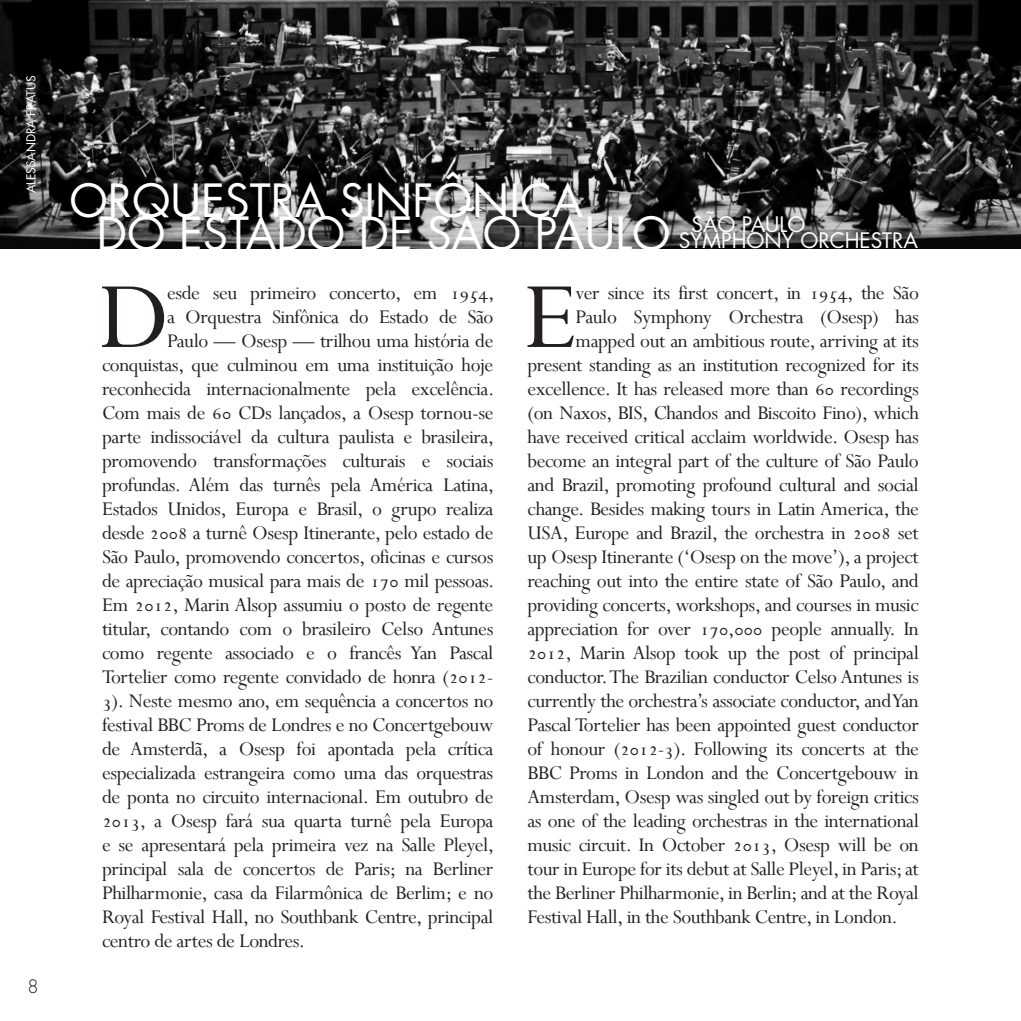
<style>
.page{position:relative;width:1021px;height:1021px;background:#fff}
.page>*{position:absolute;margin:0;border:0;box-sizing:border-box;transform-origin:0 0}
.Capitular{font:105.3px "Perpetua";color:#231f20}
.t1{font:44.7px "Futura";color:#fff}
.Capitular-2{font:21.6px "Perpetua";letter-spacing:-.02em;color:#231f20}
.t2{font:20.7px "Futura";color:#fff}
.t3{font:300 18px "Futura";color:#231f20}
.texto_corrido{font:12px "Futura Std";color:#fff}
.s1{font-family:"Perpetua SC"}
</style>
<div class="page">
<img style="left:0;top:0;width:1020px;height:249px">
<p class="texto_corrido" style="left:23px;top:193px;width:120px;rotate:-90deg">ALESSANDRA FRATUS</p>
<p class="t3" style="left:28px;top:975px;width:13px">8</p>
<p class="t1" style="left:69px;top:170px;width:515px">ORQUESTRA SINFÔNICA</p>
<p class="t1" style="left:97px;top:203px;width:575px">DO ESTADO DE SÃO PAULO</p>
<p class="t2" style="left:691px;top:210px;width:115px">SÃO PAULO</p>
<p class="t2" style="left:678px;top:226px;width:241px">SYMPHONY ORCHESTRA</p>
<p class="Capitular" style="left:99px;top:250px;width:72px">D</p>
<p class="Capitular-2" style="left:167px;top:279px;width:329px">esde seu primeiro concerto, em <span class="s1">1954</span>,</p>
<p class="Capitular-2" style="left:167px;top:303px;width:328px">a Orquestra Sinfônica do Estado de São</p>
<p class="Capitular-2" style="left:167px;top:327px;width:328px">Paulo — Osesp — trilhou uma história de</p>
<p class="Capitular-2" style="left:102px;top:351px;width:393px">conquistas, que culminou em uma instituição hoje</p>
<p class="Capitular-2" style="left:102px;top:375px;width:394px">reconhecida internacionalmente pela excelência.</p>
<p class="Capitular-2" style="left:102px;top:399px;width:393px">Com mais de <span class="s1">60</span> CDs lançados, a Osesp tornou-se</p>
<p class="Capitular-2" style="left:102px;top:423px;width:393px">parte indissociável da cultura paulista e brasileira,</p>
<p class="Capitular-2" style="left:102px;top:447px;width:393px">promovendo transformações culturais e sociais</p>
<p class="Capitular-2" style="left:102px;top:471px;width:393px">profundas. Além das turnês pela América Latina,</p>
<p class="Capitular-2" style="left:102px;top:495px;width:393px">Estados Unidos, Europa e Brasil, o grupo realiza</p>
<p class="Capitular-2" style="left:102px;top:519px;width:393px">desde <span class="s1">2008</span> a turnê Osesp Itinerante, pelo estado de</p>
<p class="Capitular-2" style="left:102px;top:543px;width:393px">São Paulo, promovendo concertos, oficinas e cursos</p>
<p class="Capitular-2" style="left:102px;top:567px;width:394px">de apreciação musical para mais de <span class="s1">170</span> mil pessoas.</p>
<p class="Capitular-2" style="left:102px;top:591px;width:393px">Em <span class="s1">2012</span>, Marin Alsop assumiu o posto de regente</p>
<p class="Capitular-2" style="left:102px;top:615px;width:393px">titular, contando com o brasileiro Celso Antunes</p>
<p class="Capitular-2" style="left:102px;top:639px;width:393px">como regente associado e o francês Yan Pascal</p>
<p class="Capitular-2" style="left:102px;top:663px;width:393px">Tortelier como regente convidado de honra (<span class="s1">2012-</span></p>
<p class="Capitular-2" style="left:102px;top:687px;width:393px"><span class="s1">3</span>). Neste mesmo ano, em sequência a concertos no</p>
<p class="Capitular-2" style="left:102px;top:711px;width:393px">festival BBC Proms de Londres e no Concertgebouw</p>
<p class="Capitular-2" style="left:102px;top:735px;width:393px">de Amsterdã, a Osesp foi apontada pela crítica</p>
<p class="Capitular-2" style="left:102px;top:759px;width:393px">especializada estrangeira como uma das orquestras</p>
<p class="Capitular-2" style="left:102px;top:783px;width:393px">de ponta no circuito internacional. Em outubro de</p>
<p class="Capitular-2" style="left:102px;top:807px;width:393px"><span class="s1">2013</span>, a Osesp fará sua quarta turnê pela Europa</p>
<p class="Capitular-2" style="left:102px;top:831px;width:393px">e se apresentará pela primeira vez na Salle Pleyel,</p>
<p class="Capitular-2" style="left:102px;top:855px;width:393px">principal sala de concertos de Paris; na Berliner</p>
<p class="Capitular-2" style="left:102px;top:879px;width:393px">Philharmonie, casa da Filarmônica de Berlim; e no</p>
<p class="Capitular-2" style="left:102px;top:903px;width:393px">Royal Festival Hall, no Southbank Centre, principal</p>
<p class="Capitular-2" style="left:102px;top:927px;width:204px">centro de artes de Londres.</p>
<p class="Capitular" style="left:524px;top:250px;width:55px">E</p>
<p class="Capitular-2" style="left:575px;top:279px;width:345px">ver since its first concert, in <span class="s1">1954</span>, the São</p>
<p class="Capitular-2" style="left:575px;top:303px;width:345px">Paulo Symphony Orchestra (Osesp) has</p>
<p class="Capitular-2" style="left:575px;top:327px;width:345px">mapped out an ambitious route, arriving at its</p>
<p class="Capitular-2" style="left:527px;top:351px;width:393px">present standing as an institution recognized for its</p>
<p class="Capitular-2" style="left:527px;top:375px;width:393px">excellence. It has released more than <span class="s1">60</span> recordings</p>
<p class="Capitular-2" style="left:527px;top:399px;width:393px">(on Naxos, BIS, Chandos and Biscoito Fino), which</p>
<p class="Capitular-2" style="left:527px;top:423px;width:393px">have received critical acclaim worldwide. Osesp has</p>
<p class="Capitular-2" style="left:527px;top:447px;width:393px">become an integral part of the culture of São Paulo</p>
<p class="Capitular-2" style="left:527px;top:471px;width:393px">and Brazil, promoting profound cultural and social</p>
<p class="Capitular-2" style="left:527px;top:495px;width:393px">change. Besides making tours in Latin America, the</p>
<p class="Capitular-2" style="left:527px;top:519px;width:393px">USA, Europe and Brazil, the orchestra in <span class="s1">2008</span> set</p>
<p class="Capitular-2" style="left:527px;top:543px;width:393px">up Osesp Itinerante (‘Osesp on the move’), a project</p>
<p class="Capitular-2" style="left:527px;top:567px;width:393px">reaching out into the entire state of São Paulo, and</p>
<p class="Capitular-2" style="left:527px;top:591px;width:393px">providing concerts, workshops, and courses in music</p>
<p class="Capitular-2" style="left:527px;top:615px;width:393px">appreciation for over <span class="s1">170,000</span> people annually. In</p>
<p class="Capitular-2" style="left:527px;top:639px;width:393px"><span class="s1">2012</span>, Marin Alsop took up the post of principal</p>
<p class="Capitular-2" style="left:527px;top:663px;width:393px">conductor. The Brazilian conductor Celso Antunes is</p>
<p class="Capitular-2" style="left:527px;top:687px;width:393px">currently the orchestra’s associate conductor, and Yan</p>
<p class="Capitular-2" style="left:527px;top:711px;width:393px">Pascal Tortelier has been appointed guest conductor</p>
<p class="Capitular-2" style="left:527px;top:735px;width:393px">of honour (<span class="s1">2012-3</span>). Following its concerts at the</p>
<p class="Capitular-2" style="left:527px;top:759px;width:393px">BBC Proms in London and the Concertgebouw in</p>
<p class="Capitular-2" style="left:527px;top:783px;width:393px">Amsterdam, Osesp was singled out by foreign critics</p>
<p class="Capitular-2" style="left:527px;top:807px;width:393px">as one of the leading orchestras in the international</p>
<p class="Capitular-2" style="left:527px;top:831px;width:393px">music circuit. In October <span class="s1">2013</span>, Osesp will be on</p>
<p class="Capitular-2" style="left:527px;top:855px;width:393px">tour in Europe for its debut at Salle Pleyel, in Paris; at</p>
<p class="Capitular-2" style="left:527px;top:879px;width:393px">the Berliner Philharmonie, in Berlin; and at the Royal</p>
<p class="Capitular-2" style="left:527px;top:903px;width:372px">Festival Hall, in the Southbank Centre, in London.</p>
</div>
